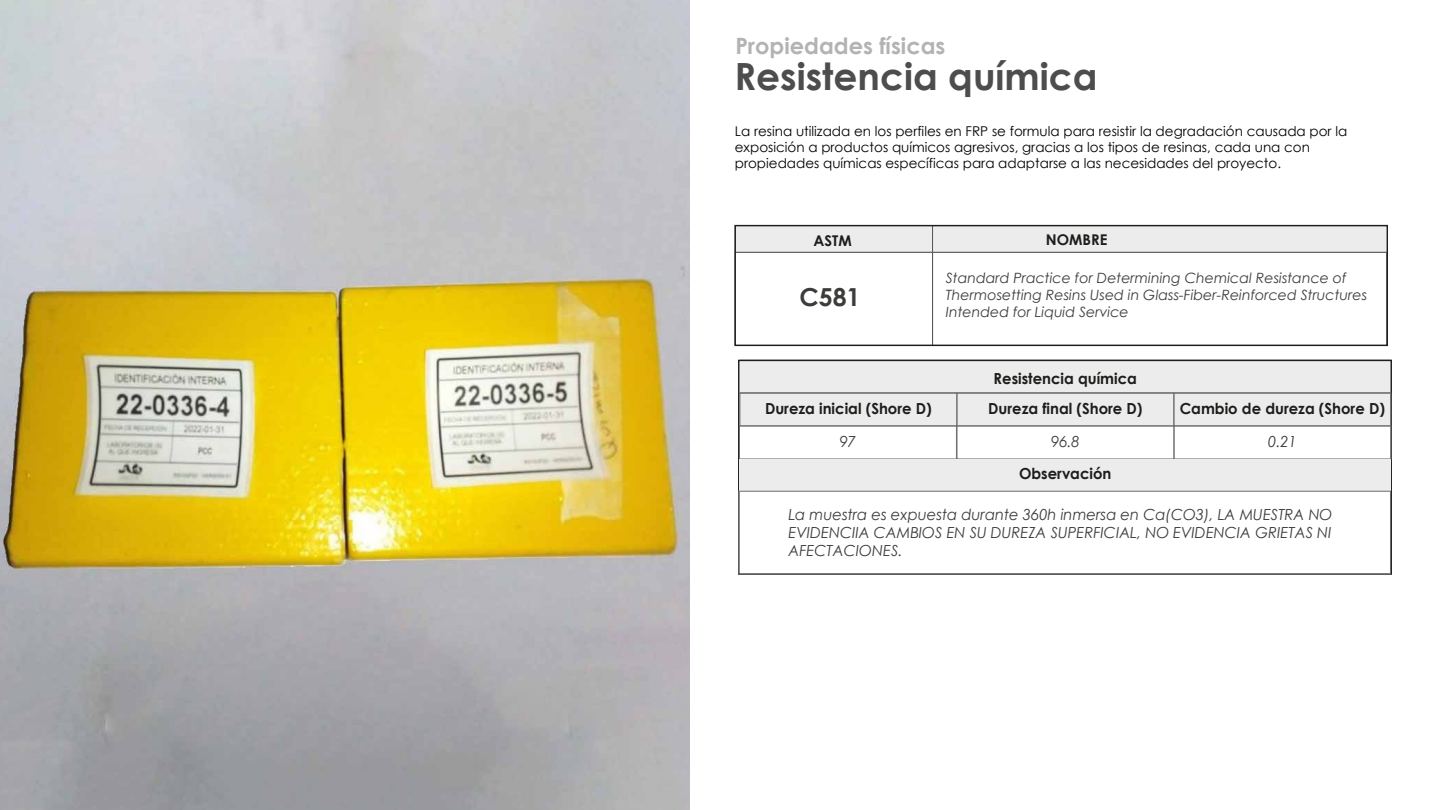
<style>
.page{position:relative;width:1440px;height:810px;background:#fff}
.page>*{position:absolute;margin:0;border:0;box-sizing:border-box;transform-origin:0 0}
.t1{font:700 37.5px "Century Gothic";color:#4d4d4d}
.t2{font:700 24.83px "Century Gothic";color:#3c3c3b}
.t3{font:700 22.5px "Century Gothic";color:#b3b3b3}
.t4{font:italic 15.3px/18.3px "Century Gothic";color:#3c3c3b;text-align:justify}
.t5{font:700 15.3px "Century Gothic";color:#1d1d1b}
.t6{font:700 14.77px "Century Gothic";color:#1d1d1b}
.t7{font:italic 14.17px/17px "Century Gothic";color:#3c3c3b}
.t8{font:13.5px/16.2px "Century Gothic";color:#000}
</style>
<div class="page">
<img style="left:0;top:0;width:689px;height:810px">
<div style="left:735px;top:252px;width:198px;height:93px;border:1px solid #575756"></div>
<div style="left:932px;top:252px;width:455px;height:93px;border:1px solid #575756"></div>
<div style="left:735px;top:226px;width:198px;height:26px;background:#ececec"></div>
<div style="left:932px;top:225px;width:456px;height:27px;background:#ececec"></div>
<div style="left:734px;top:225px;width:654px;height:121px;border:1px solid #1d1d1b"></div>
<div style="left:739px;top:393px;width:652px;height:33px;background:#ececec"></div>
<div style="left:740px;top:360px;width:651px;height:33px;background:#ececec"></div>
<div style="left:740px;top:393px;width:217px;height:33px;border:1px solid #6f6f6e"></div>
<div style="left:957px;top:393px;width:217px;height:33px;border:1px solid #6f6f6e"></div>
<div style="left:1174px;top:393px;width:217px;height:33px;border:1px solid #6f6f6e"></div>
<div style="left:957px;top:426px;width:217px;height:33px;border:1px solid #6f6f6e"></div>
<div style="left:1174px;top:426px;width:217px;height:33px;border:1px solid #6f6f6e"></div>
<div style="left:739px;top:426px;width:218px;height:33px;border:1px solid #6f6f6e"></div>
<div style="left:740px;top:459px;width:651px;height:32px;background:#ececec"></div>
<div style="left:738px;top:491px;width:653px;height:83px;border:1px solid #6f6f6e"></div>
<h3 class="t3" style="left:735px;top:29px;width:212px">Propiedades físicas</h3>
<h1 class="t1" style="left:735px;top:48px;width:364px">Resistencia química</h1>
<p class="t8" style="left:735px;top:123px;width:614px">La resina utilizada en los perfiles en FRP se formula para resistir la degradación causada por la exposición a productos químicos agresivos, gracias a los tipos de resinas, cada una con propiedades químicas específicas para adaptarse a las necesidades del proyecto.</p>
<p class="t6" style="left:814px;top:229px;width:40px">ASTM</p>
<p class="t6" style="left:1046px;top:229px;width:63px">NOMBRE</p>
<h2 class="t2" style="left:799px;top:278px;width:63px">C581</h2>
<p class="t7" style="left:946px;top:270px;width:423px">Standard Practice for Determining Chemical Resistance of<br>Thermosetting Resins Used in Glass-Fiber-Reinforced Structures<br>Intended for Liquid Service</p>
<p class="t5" style="left:994px;top:367px;width:145px">Resistencia química</p>
<p class="t5" style="left:765px;top:396px;width:168px">Dureza inicial (Shore D)</p>
<p class="t5" style="left:988px;top:396px;width:156px">Dureza final (Shore D)</p>
<p class="t5" style="left:1180px;top:396px;width:207px">Cambio de dureza (Shore D)</p>
<p class="t4" style="left:840px;top:432px;width:18px">97</p>
<p class="t4" style="left:1051px;top:432px;width:30px">96.8</p>
<p class="t4" style="left:1268px;top:432px;width:30px">0.21</p>
<p class="t5" style="left:1019px;top:462px;width:94px">Observación</p>
<p class="t4" style="left:788px;top:505px;width:546px">La muestra es expuesta durante 360h inmersa en Ca(CO3), LA MUESTRA NO EVIDENCIIA CAMBIOS EN SU DUREZA SUPERFICIAL, NO EVIDENCIA GRIETAS NI AFECTACIONES.</p>
</div>
